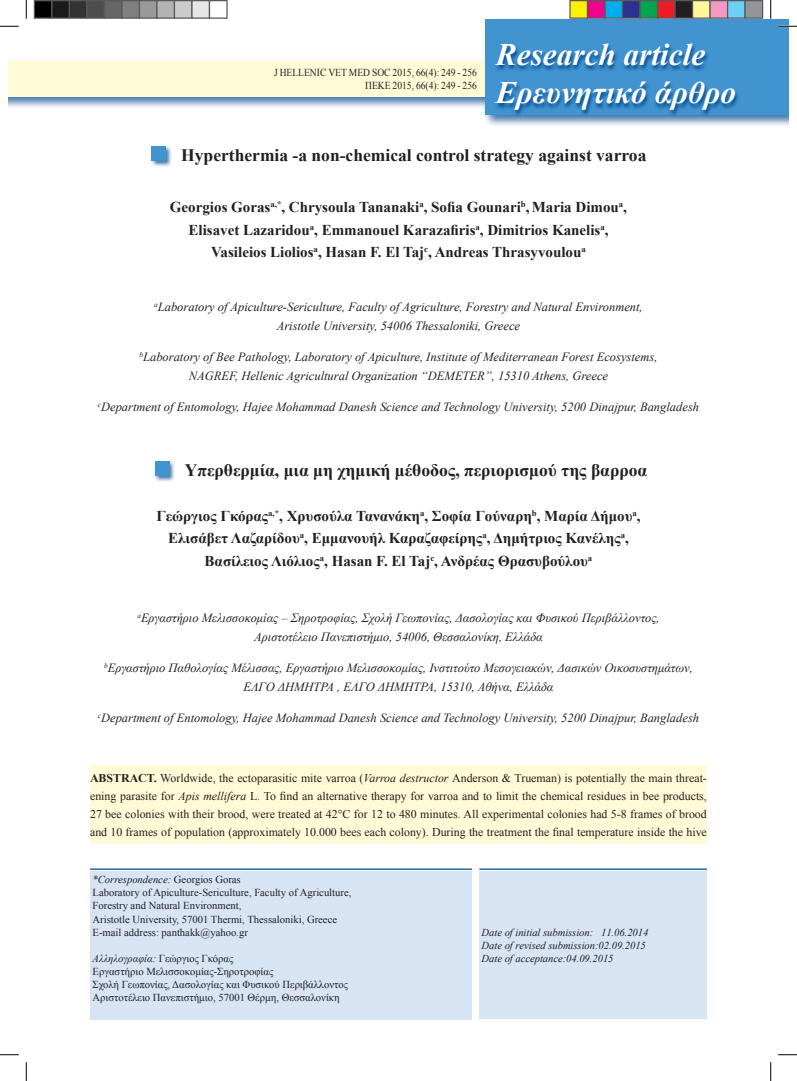
<style>
.page{position:relative;width:797px;height:1081px;background:#fff}
.page>*{position:absolute;margin:0;border:0;box-sizing:border-box;transform-origin:0 0}
.t1{font:italic 700 31.25px/38.4px "Times New Roman";color:#fff}
.t2{font:700 17.5px "Times New Roman";color:#231f20}
.t3{font:700 15px/22.5px "Times New Roman";color:#231f20;text-align:center}
.t4{font:italic 12.5px/18.8px "Times New Roman";color:#231f20;text-align:center}
.t5{font:11.88px/17.8px "Times New Roman";color:#231f20;text-align:justify}
.t6{font:10.62px/13.1px "Times New Roman";color:#231f20}
.t7{font:italic 10.62px/12.8px "Times New Roman";letter-spacing:-.005em;color:#231f20}
.t8{font:10.62px/12.8px "Times New Roman";color:#231f20;text-align:right;scale:.9 1}
.s1{font-weight:700}
.s2{font-style:italic}
</style>
<div class="page">
<div style="left:90px;top:870px;width:382px;height:148px;background:#d6e4f4"></div>
<hr style="left:90px;top:868px;width:382px;height:1px;background:#01478d">
<hr style="left:479px;top:868px;width:228px;height:1px;background:#01478d">
<div style="left:479px;top:871px;width:228px;height:147px;background:#d6e4f4"></div>
<div style="left:9px;top:59px;width:493px;height:50px;background:#01478d;opacity:.75"></div>
<div style="left:9px;top:61px;width:480px;height:36px;background:#fffbd6"></div>
<div style="left:90px;top:765px;width:617px;height:78px;background:#fffbd6"></div>
<div style="left:150px;top:146px;width:22px;height:21px;background:#01478d;opacity:.75"></div>
<div style="left:152px;top:147px;width:14px;height:14px;background:#4194d0"></div>
<div style="left:154px;top:460px;width:22px;height:22px;background:#01478d;opacity:.75"></div>
<div style="left:155px;top:461px;width:14px;height:14px;background:#4194d0"></div>
<div style="left:482px;top:17px;width:306px;height:110px;background:#01478d;opacity:.75"></div>
<div style="left:485px;top:20px;width:303px;height:95px;background:#4194d0"></div>
<svg style="left:493px;top:45px;width:247px;height:72px"></svg>
<svg style="left:0;top:25px;width:19px;height:2px"></svg>
<svg style="left:778px;top:25px;width:19px;height:2px"></svg>
<svg style="left:0;top:1054px;width:19px;height:1px"></svg>
<svg style="left:778px;top:1054px;width:19px;height:1px"></svg>
<svg style="left:25px;top:0;width:2px;height:19px"></svg>
<svg style="left:25px;top:1062px;width:2px;height:18px"></svg>
<svg style="left:770px;top:0;width:1px;height:19px"></svg>
<svg style="left:770px;top:1062px;width:1px;height:18px"></svg>
<div style="left:34px;top:1px;width:18px;height:17px;background:#000"></div>
<div style="left:34px;top:0;width:18px;height:19px;border:1px solid #595959"></div>
<div style="left:52px;top:1px;width:17px;height:17px;background:#1a1a1a"></div>
<div style="left:51px;top:0;width:19px;height:19px;border:1px solid #595959"></div>
<div style="left:69px;top:1px;width:18px;height:17px;background:#333"></div>
<div style="left:69px;top:0;width:19px;height:19px;border:1px solid #595959"></div>
<div style="left:87px;top:1px;width:17px;height:17px;background:#4d4d4d"></div>
<div style="left:86px;top:0;width:19px;height:19px;border:1px solid #595959"></div>
<div style="left:104px;top:1px;width:18px;height:17px;background:#666"></div>
<div style="left:104px;top:0;width:18px;height:19px;border:1px solid #595959"></div>
<div style="left:122px;top:1px;width:17px;height:17px;background:#808080"></div>
<div style="left:121px;top:0;width:19px;height:19px;border:1px solid #595959"></div>
<div style="left:139px;top:1px;width:18px;height:17px;background:#999"></div>
<div style="left:139px;top:0;width:19px;height:19px;border:1px solid #595959"></div>
<div style="left:157px;top:1px;width:17px;height:17px;background:#b3b3b3"></div>
<div style="left:156px;top:0;width:19px;height:19px;border:1px solid #595959"></div>
<div style="left:174px;top:1px;width:18px;height:17px;background:#ccc"></div>
<div style="left:174px;top:0;width:18px;height:19px;border:1px solid #595959"></div>
<div style="left:192px;top:1px;width:17px;height:17px;background:#e6e6e6"></div>
<div style="left:191px;top:0;width:19px;height:19px;border:1px solid #595959"></div>
<div style="left:209px;top:0;width:19px;height:19px;border:1px solid #595959"></div>
<div style="left:570px;top:1px;width:17px;height:17px;background:#fff101"></div>
<div style="left:569px;top:0;width:19px;height:19px;border:1px solid #595959"></div>
<div style="left:587px;top:1px;width:18px;height:17px;background:#ed028c"></div>
<div style="left:587px;top:0;width:18px;height:19px;border:1px solid #595959"></div>
<div style="left:605px;top:1px;width:17px;height:17px;background:#00aeef"></div>
<div style="left:604px;top:0;width:19px;height:19px;border:1px solid #595959"></div>
<div style="left:622px;top:1px;width:18px;height:17px;background:#2e3092"></div>
<div style="left:622px;top:0;width:18px;height:19px;border:1px solid #595959"></div>
<div style="left:640px;top:1px;width:17px;height:17px;background:#00a54f"></div>
<div style="left:639px;top:0;width:19px;height:19px;border:1px solid #595959"></div>
<div style="left:657px;top:1px;width:18px;height:17px;background:#ee1d23"></div>
<div style="left:657px;top:0;width:18px;height:19px;border:1px solid #595959"></div>
<div style="left:675px;top:1px;width:17px;height:17px;background:#231f20"></div>
<div style="left:674px;top:0;width:19px;height:19px;border:1px solid #595959"></div>
<div style="left:692px;top:1px;width:18px;height:17px;background:#fff79a"></div>
<div style="left:692px;top:0;width:18px;height:19px;border:1px solid #595959"></div>
<div style="left:710px;top:1px;width:17px;height:17px;background:#f499c2"></div>
<div style="left:709px;top:0;width:19px;height:19px;border:1px solid #595959"></div>
<div style="left:727px;top:1px;width:18px;height:17px;background:#6bcff6"></div>
<div style="left:727px;top:0;width:18px;height:19px;border:1px solid #595959"></div>
<div style="left:745px;top:1px;width:17px;height:17px;background:#939598"></div>
<div style="left:744px;top:0;width:19px;height:19px;border:1px solid #595959"></div>
<p class="t8" style="left:274px;top:66px;width:227px">J HELLENIC VET MED SOC 2015, 66(4): 249 - 256<br>ΠΕΚΕ 2015, 66(4): 249 - 256</p>
<h1 class="t1" style="left:496px;top:34px;width:241px">Research article<br>Ερευνητικό άρθρο</h1>
<h2 class="t2" style="left:181px;top:143px;width:466px">Hyperthermia -a non-chemical control strategy against varroa</h2>
<p class="t3" style="left:170px;top:196px;width:458px">Georgios Goras<sup>a,*</sup>, Chrysoula Tananaki<sup>a</sup>, Sofia Gounari<sup>b</sup>,Maria Dimou<sup>a</sup>,<br>Elisavet Lazaridou<sup>a</sup>, Emmanouel Karazafiris<sup>a</sup>, Dimitrios Kanelis<sup>a</sup>,<br>Vasileios Liolios<sup>a</sup>, Hasan F. El Taj<sup>c</sup>, Andreas Thrasyvoulou<sup>a</sup></p>
<p class="t4" style="left:154px;top:297px;width:490px"><sup>a</sup>Laboratory of Apiculture-Sericulture, Faculty of Agriculture, Forestry and Natural Environment,<br>Aristotle University, 54006 Thessaloniki, Greece</p>
<p class="t4" style="left:139px;top:347px;width:519px"><sup>b</sup>Laboratory of Bee Pathology, Laboratory of Apiculture, Institute of Mediterranean Forest Ecosystems,<br>NAGREF, Hellenic Agricultural Organization “DEMETER”, 15310 Athens, Greece</p>
<p class="t4" style="left:98px;top:397px;width:602px"><sup>c</sup>Department of Entomology, Hajee Mohammad Danesh Science and Technology University, 5200 Dinajpur, Bangladesh</p>
<h2 class="t2" style="left:185px;top:457px;width:464px">Υπερθερμία, μια μη χημική μέθοδος, περιορισμού της βαρροα</h2>
<p class="t3" style="left:156px;top:504px;width:486px">Γεώργιος Γκόρας<sup>a,*</sup>, Χρυσούλα Τανανάκη<sup>a</sup>, Σοφία Γούναρη<sup>b</sup>, Μαρία Δήμου<sup>a</sup>,<br>Ελισάβετ Λαζαρίδου<sup>a</sup>, Εμμανουήλ Καραζαφείρης<sup>a</sup>, Δημήτριος Κανέλης<sup>a</sup>,<br>Βασίλειος Λιόλιος<sup>a</sup>, Hasan F. El Taj<sup>c</sup>, Ανδρέας Θρασυβούλου<sup>a</sup></p>
<p class="t4" style="left:137px;top:608px;width:524px"><sup>a</sup>Εργαστήριο Μελισσοκομίας – Σηροτροφίας, Σχολή Γεωπονίας, Δασολογίας και Φυσικού Περιβάλλοντος,<br>Αριστοτέλειο Πανεπιστήμιο, 54006, Θεσσαλονίκη, Ελλάδα</p>
<p class="t4" style="left:104px;top:658px;width:590px"><sup>b</sup>Εργαστήριο Παθολογίας Μέλισσας, Εργαστήριο Μελισσοκομίας, Ινστιτούτο Μεσογειακών, Δασικών Οικοσυστημάτων,<br>ΕΛΓΟ ΔΗΜΗΤΡΑ , ΕΛΓΟ ΔΗΜΗΤΡΑ, 15310, Αθήνα, Ελλάδα</p>
<p class="t4" style="left:98px;top:708px;width:602px"><sup>c</sup>Department of Entomology, Hajee Mohammad Danesh Science and Technology University, 5200 Dinajpur, Bangladesh</p>
<p class="t5" style="left:90px;top:768px;width:618px"><span class="s1">ABSTRACT.</span> Worldwide, the ectoparasitic mite varroa (<span class="s2">Varroa destructor</span> Anderson &amp; Trueman) is potentially the main threat&shy;ening parasite for <span class="s2">Apis mellifera</span> L. To find an alternative therapy for varroa and to limit the chemical residues in bee products, 27 bee colonies with their brood, were treated at 42°C for 12 to 480 minutes. All experimental colonies had 5-8 frames of brood and 10 frames of population (approximately 10.000 bees each colony). During the treatment the final temperature inside the hive</p>
<p class="t6" style="left:93px;top:872px;width:260px"><span class="s2">*Correspondence:</span> Georgios Goras<br>Laboratory of Apiculture-Sericulture, Faculty of Agriculture, Forestry and Natural Environment,<br>Aristotle University, 57001 Thermi, Thessaloniki, Greece E-mail address: panthakk@yahoo.gr</p>
<p class="t6" style="left:93px;top:951px;width:257px"><span class="s2">Αλληλογραφία:</span> Γεώργιος Γκόρας<br>Εργαστήριο Μελισσοκομίας-Σηροτροφίας<br>Σχολή Γεωπονίας, Δασολογίας και Φυσικού Περιβάλλοντος Αριστοτέλειο Πανεπιστήμιο, 57001 Θέρμη, Θεσσαλονίκη</p>
<p class="t7" style="left:481px;top:925px;width:168px">Date of initial submission: 11.06.2014<br>Date of revised submission:02.09.2015<br>Date of acceptance:04.09.2015</p>
</div>
